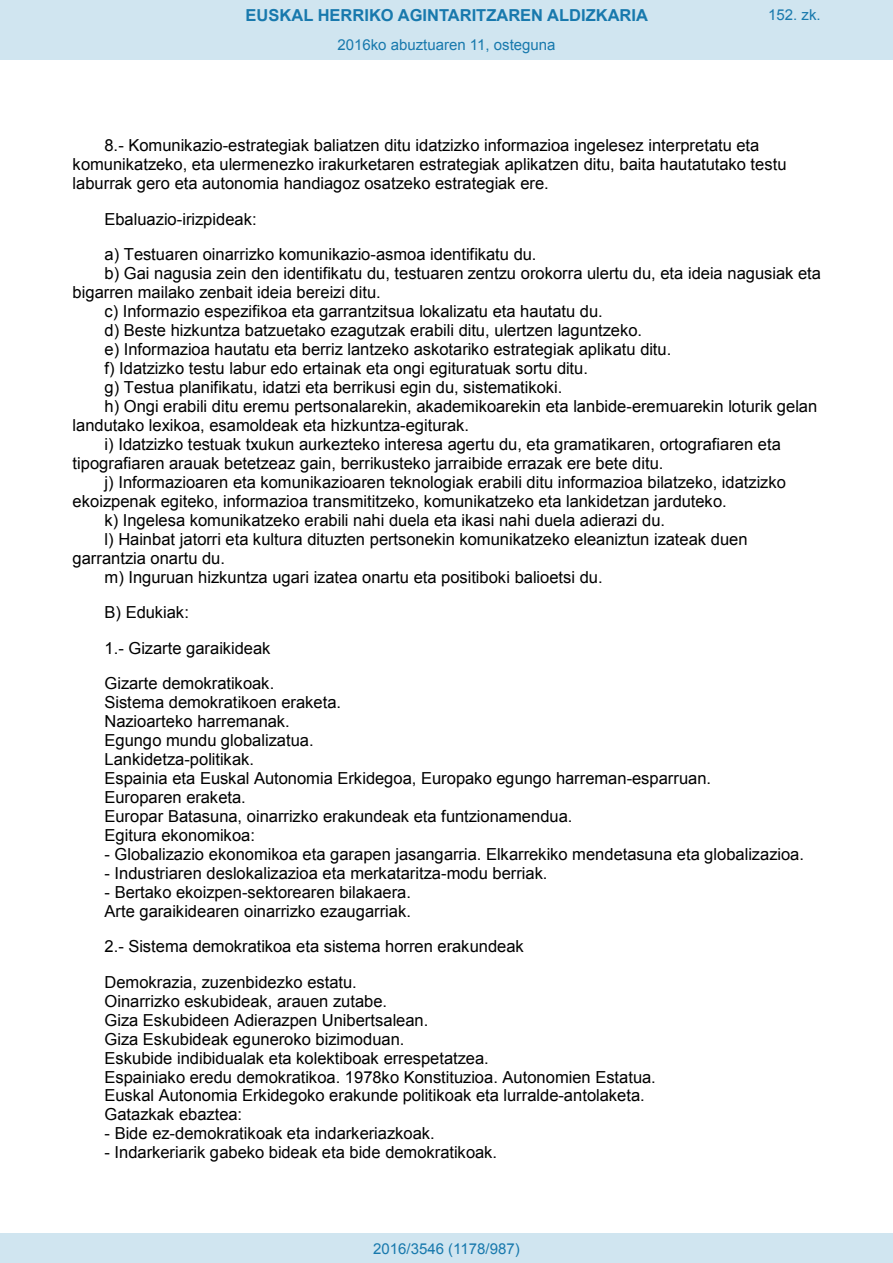
<style>
.page{position:relative;width:893px;height:1263px;background:#fff}
.page>*{position:absolute;margin:0;border:0;box-sizing:border-box;transform-origin:0 0}
.t1{font:16.5px/19px "Arial";color:#000}
.t2{font:700 16.5px "Arial";color:#1879ad}
.Paginacion_Centro{font:15px "Arial";color:#1879ad}
</style>
<div class="page">
<div style="left:0;top:0;width:893px;height:60px;background:#d0e5f0"></div>
<div style="left:0;top:1233px;width:893px;height:30px;background:#d0e5f0"></div>
<p class="t2" style="left:246px;top:4px;width:404px">EUSKAL HERRIKO AGINTARITZAREN ALDIZKARIA</p>
<p class="Paginacion_Centro" style="left:768px;top:5px;width:54px">152. zk.</p>
<p class="Paginacion_Centro" style="left:337px;top:35px;width:220px">2016ko abuztuaren 11, osteguna</p>
<p class="t1" style="left:73px;top:136px;width:715px;text-indent:32px">8.- Komunikazio-estrategiak baliatzen ditu idatzizko informazioa ingelesez interpretatu eta komunikatzeko, eta ulermenezko irakurketaren estrategiak aplikatzen ditu, baita hautatutako testu laburrak gero eta autonomia handiagoz osatzeko estrategiak ere.</p>
<p class="t1" style="left:104px;top:201px;width:434px;line-height:35.4px">Ebaluazio-irizpideak:<br>a) Testuaren oinarrizko komunikazio-asmoa identifikatu du.</p>
<p class="t1" style="left:104px;top:264px;width:718px">b) Gai nagusia zein den identifikatu du, testuaren zentzu orokorra ulertu du, eta ideia nagusiak eta</p>
<p class="t1" style="left:73px;top:283px;width:310px">bigarren mailako zenbait ideia bereizi ditu.</p>
<p class="t1" style="left:104px;top:302px;width:500px">c) Informazio espezifikoa eta garrantzitsua lokalizatu eta hautatu du.</p>
<p class="t1" style="left:104px;top:321px;width:539px">d) Beste hizkuntza batzuetako ezagutzak erabili ditu, ulertzen laguntzeko.</p>
<p class="t1" style="left:104px;top:340px;width:568px">e) Informazioa hautatu eta berriz lantzeko askotariko estrategiak aplikatu ditu.</p>
<p class="t1" style="left:104px;top:359px;width:485px">f) Idatzizko testu labur edo ertainak eta ongi egituratuak sortu ditu.</p>
<p class="t1" style="left:104px;top:378px;width:459px">g) Testua planifikatu, idatzi eta berrikusi egin du, sistematikoki.</p>
<p class="t1" style="left:104px;top:397px;width:714px">h) Ongi erabili ditu eremu pertsonalarekin, akademikoarekin eta lanbide-eremuarekin loturik gelan</p>
<p class="t1" style="left:73px;top:416px;width:398px">landutako lexikoa, esamoldeak eta hizkuntza-egiturak.</p>
<p class="t1" style="left:104px;top:435px;width:678px">i) Idatzizko testuak txukun aurkezteko interesa agertu du, eta gramatikaren, ortografiaren eta</p>
<p class="t1" style="left:73px;top:454px;width:592px">tipografiaren arauak betetzeaz gain, berrikusteko jarraibide errazak ere bete ditu.</p>
<p class="t1" style="left:104px;top:473px;width:683px">j) Informazioaren eta komunikazioaren teknologiak erabili ditu informazioa bilatzeko, idatzizko</p>
<p class="t1" style="left:73px;top:492px;width:656px">ekoizpenak egiteko, informazioa transmititzeko, komunikatzeko eta lankidetzan jarduteko.</p>
<p class="t1" style="left:104px;top:511px;width:562px">k) Ingelesa komunikatzeko erabili nahi duela eta ikasi nahi duela adierazi du.</p>
<p class="t1" style="left:104px;top:530px;width:645px">l) Hainbat jatorri eta kultura dituzten pertsonekin komunikatzeko eleaniztun izateak duen</p>
<p class="t1" style="left:73px;top:548px;width:154px">garrantzia onartu du.</p>
<p class="t1" style="left:104px;top:568px;width:500px">m) Inguruan hizkuntza ugari izatea onartu eta positiboki balioetsi du.</p>
<p class="t1" style="left:104px;top:595px;width:171px;line-height:35.4px">B) Edukiak:<br>1.- Gizarte garaikideak<br>Gizarte demokratikoak.</p>
<p class="t1" style="left:104px;top:693px;width:608px">Sistema demokratikoen eraketa.<br>Nazioarteko harremanak.<br>Egungo mundu globalizatua.<br>Lankidetza-politikak.<br>Espainia eta Euskal Autonomia Erkidegoa, Europako egungo harreman-esparruan.<br>Europaren eraketa.<br>Europar Batasuna, oinarrizko erakundeak eta funtzionamendua.<br>Egitura ekonomikoa:</p>
<p class="t1" style="left:104px;top:845px;width:701px">- Globalizazio ekonomikoa eta garapen jasangarria. Elkarrekiko mendetasuna eta globalizazioa.</p>
<p class="t1" style="left:104px;top:864px;width:445px">- Industriaren deslokalizazioa eta merkataritza-modu berriak.</p>
<p class="t1" style="left:104px;top:882px;width:308px">- Bertako ekoizpen-sektorearen bilakaera.<br>Arte garaikidearen oinarrizko ezaugarriak.</p>
<p class="t1" style="left:104px;top:929px;width:421px;line-height:35.4px">2.- Sistema demokratikoa eta sistema horren erakundeak<br>Demokrazia, zuzenbidezko estatu.</p>
<p class="t1" style="left:104px;top:991px;width:553px">Oinarrizko eskubideak, arauen zutabe.<br>Giza Eskubideen Adierazpen Unibertsalean.<br>Giza Eskubideak eguneroko bizimoduan.<br>Eskubide indibidualak eta kolektiboak errespetatzea.<br>Espainiako eredu demokratikoa. 1978ko Konstituzioa. Autonomien Estatua.<br>Euskal Autonomia Erkidegoko erakunde politikoak eta lurralde-antolaketa.<br>Gatazkak ebaztea:</p>
<p class="t1" style="left:104px;top:1124px;width:332px">- Bide ez-demokratikoak eta indarkeriazkoak.</p>
<p class="t1" style="left:104px;top:1143px;width:394px">- Indarkeriarik gabeko bideak eta bide demokratikoak.</p>
<p class="Paginacion_Centro" style="left:373px;top:1238px;width:148px">2016/3546 (1178/987)</p>
</div>
